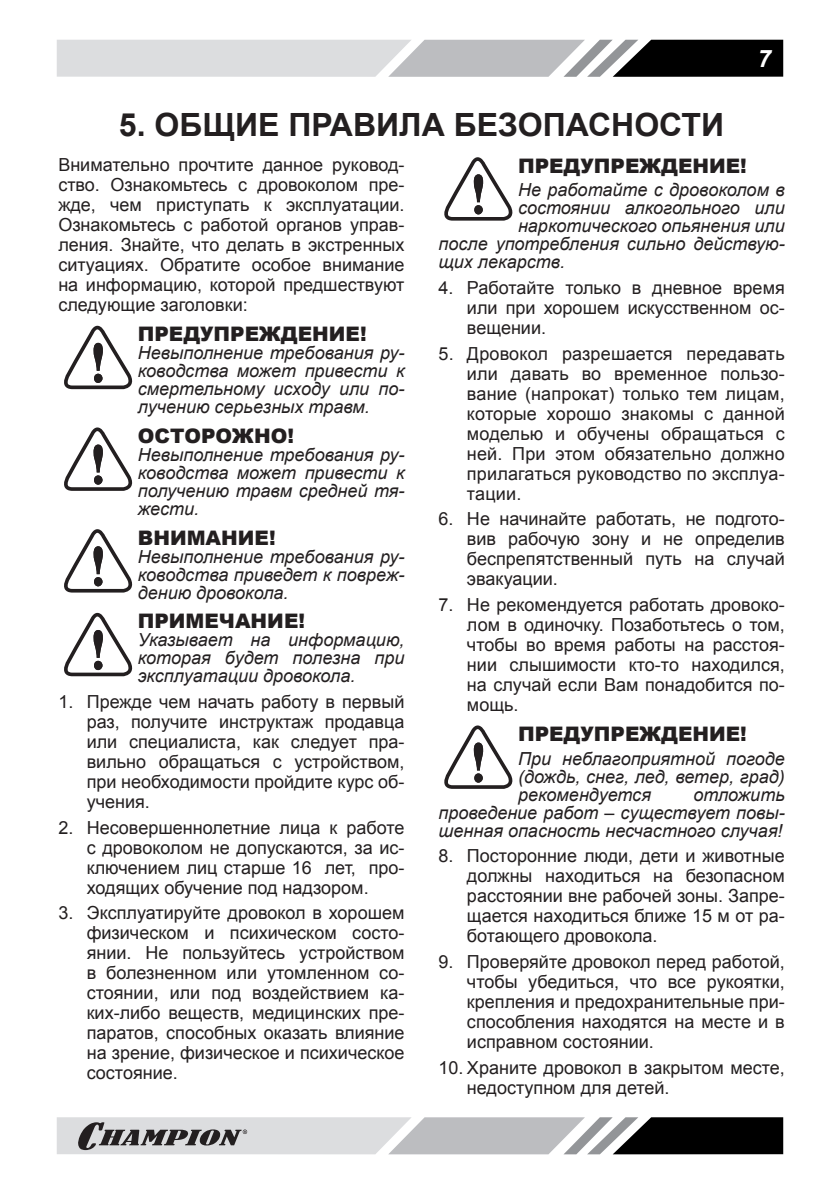
<style>
.page{position:relative;width:840px;height:1191px;background:#fff}
.page>*{position:absolute;margin:0;border:0;box-sizing:border-box;transform-origin:0 0}
.t1{font:700 32px "Arial";color:#231f20}
.t2{font:italic 700 24px "Arial";color:#fff}
.t3{font:900 20px "Arial";color:#231f20}
.t4{font:18px/20px "Arial";color:#231f20;text-align:justify}
.t5{font:italic 18px/18px "Arial";color:#231f20;text-align:justify}
</style>
<div class="page">
<svg style="left:57px;top:40px;width:725px;height:37px;background:#a7a8aa"></svg>
<svg style="left:57px;top:1117px;width:725px;height:37px;background:#9c9d9e"></svg>
<svg style="left:64px;top:326px;width:69px;height:63px"></svg>
<svg style="left:64px;top:427px;width:69px;height:64px"></svg>
<svg style="left:64px;top:529px;width:69px;height:63px"></svg>
<svg style="left:64px;top:613px;width:69px;height:63px"></svg>
<svg style="left:444px;top:157px;width:68px;height:64px"></svg>
<svg style="left:444px;top:725px;width:68px;height:64px"></svg>
<p class="t2" style="left:758px;top:42px;width:15px">7</p>
<p class="t1" style="left:119px;top:104px;width:606px">5. ОБЩИЕ ПРАВИЛА БЕЗОПАСНОСТИ</p>
<p class="t4" style="left:58px;top:155px;width:347px">Внимательно прочтите данное руковод&shy;ство. Ознакомьтесь с дровоколом пре&shy;жде, чем приступать к эксплуатации.<br>Ознакомьтесь с работой органов управ&shy;ления. Знайте, что делать в экстренных ситуациях. Обратите особое внимание на информацию, которой предшествуют следующие заголовки:</p>
<p class="t3" style="left:138px;top:319px;width:230px">ПРЕДУПРЕЖДЕНИЕ!</p>
<p class="t5" style="left:138px;top:344px;width:268px">Невыполнение требования ру&shy;ководства может привести к смертельному исходу или по&shy;лучению серьезных травм.</p>
<p class="t3" style="left:138px;top:421px;width:158px">ОСТОРОЖНО!</p>
<p class="t5" style="left:138px;top:446px;width:268px">Невыполнение требования ру&shy;ководства может привести к получению травм средней тя&shy;жести.</p>
<p class="t3" style="left:138px;top:523px;width:139px">ВНИМАНИЕ!</p>
<p class="t5" style="left:138px;top:547px;width:268px">Невыполнение требования ру&shy;ководства приведет к повреж&shy;дению дровокола.</p>
<p class="t3" style="left:138px;top:606px;width:169px">ПРИМЕЧАНИЕ!</p>
<p class="t5" style="left:138px;top:631px;width:268px">Указывает на информацию, которая будет полезна при эксплуатации дровокола.</p>
<p class="t4" style="left:87px;top:692px;width:319px;text-indent:-28px">1. Прежде чем начать работу в первый раз, получите инструктаж продавца или специалиста, как следует пра&shy;вильно обращаться с устройством, при необходимости пройдите курс об&shy;учения.</p>
<p class="t4" style="left:87px;top:817px;width:319px;text-indent:-28px">2. Несовершеннолетние лица к работе с дровоколом не допускаются, за ис&shy;ключением лиц старше 16 лет, про&shy;ходящих обучение под надзором.</p>
<p class="t4" style="left:87px;top:903px;width:319px;text-indent:-28px">3. Эксплуатируйте дровокол в хорошем физическом и психическом состо&shy;янии. Не пользуйтесь устройством в болезненном или утомленном со&shy;стоянии, или под воздействием ка&shy;ких-либо веществ, медицинских пре&shy;паратов, способных оказать влияние на зрение, физическое и психическое состояние.</p>
<p class="t3" style="left:517px;top:151px;width:230px">ПРЕДУПРЕЖДЕНИЕ!</p>
<p class="t5" style="left:517px;top:181px;width:268px">Не работайте с дровоколом в</p>
<p class="t5" style="left:517px;top:199px;width:268px">состоянии алкогольного или</p>
<p class="t5" style="left:517px;top:217px;width:268px">наркотического опьянения или</p>
<p class="t5" style="left:438px;top:235px;width:347px">после употребления сильно действую-</p>
<p class="t5" style="left:438px;top:253px;width:128px">щих лекарств.</p>
<p class="t4" style="left:466px;top:278px;width:319px;text-indent:-28px">4. Работайте только в дневное время или при хорошем искусственном ос&shy;вещении.</p>
<p class="t4" style="left:466px;top:343px;width:319px;text-indent:-28px">5. Дровокол разрешается передавать или давать во временное пользо&shy;вание (напрокат) только тем лицам, которые хорошо знакомы с данной моделью и обучены обращаться с ней. При этом обязательно должно прилагаться руководство по эксплуа&shy;тации.</p>
<p class="t4" style="left:466px;top:509px;width:319px;text-indent:-28px">6. Не начинайте работать, не подгото&shy;вив рабочую зону и не определив беспрепятственный путь на случай эвакуации.</p>
<p class="t4" style="left:466px;top:595px;width:319px;text-indent:-28px">7. Не рекомендуется работать дровоко&shy;лом в одиночку. Позаботьтесь о том, чтобы во время работы на расстоя&shy;нии слышимости кто-то находился, на случай если Вам понадобится по&shy;мощь.</p>
<p class="t3" style="left:517px;top:719px;width:230px">ПРЕДУПРЕЖДЕНИЕ!</p>
<p class="t5" style="left:517px;top:749px;width:268px">При неблагоприятной погоде (дождь, снег, лед, ветер, град) рекомендуется</p>
<p class="t5" style="left:438px;top:785px;width:347px;text-indent:255px">отложить проведение работ – существует повы&shy;шенная опасность несчастного случая!</p>
<p class="t4" style="left:466px;top:846px;width:319px;text-indent:-28px">8. Посторонние люди, дети и животные должны находиться на безопасном расстоянии вне рабочей зоны. Запре&shy;щается находиться ближе 15 м от ра&shy;ботающего дровокола.</p>
<p class="t4" style="left:466px;top:951px;width:319px;text-indent:-28px">9. Проверяйте дровокол перед работой, чтобы убедиться, что все рукоятки, крепления и предохранительные при&shy;способления находятся на месте и в исправном состоянии.</p>
<p class="t4" style="left:466px;top:1057px;width:319px;text-indent:-28px">10. Храните дровокол в закрытом месте, недоступном для детей.</p>
</div>
